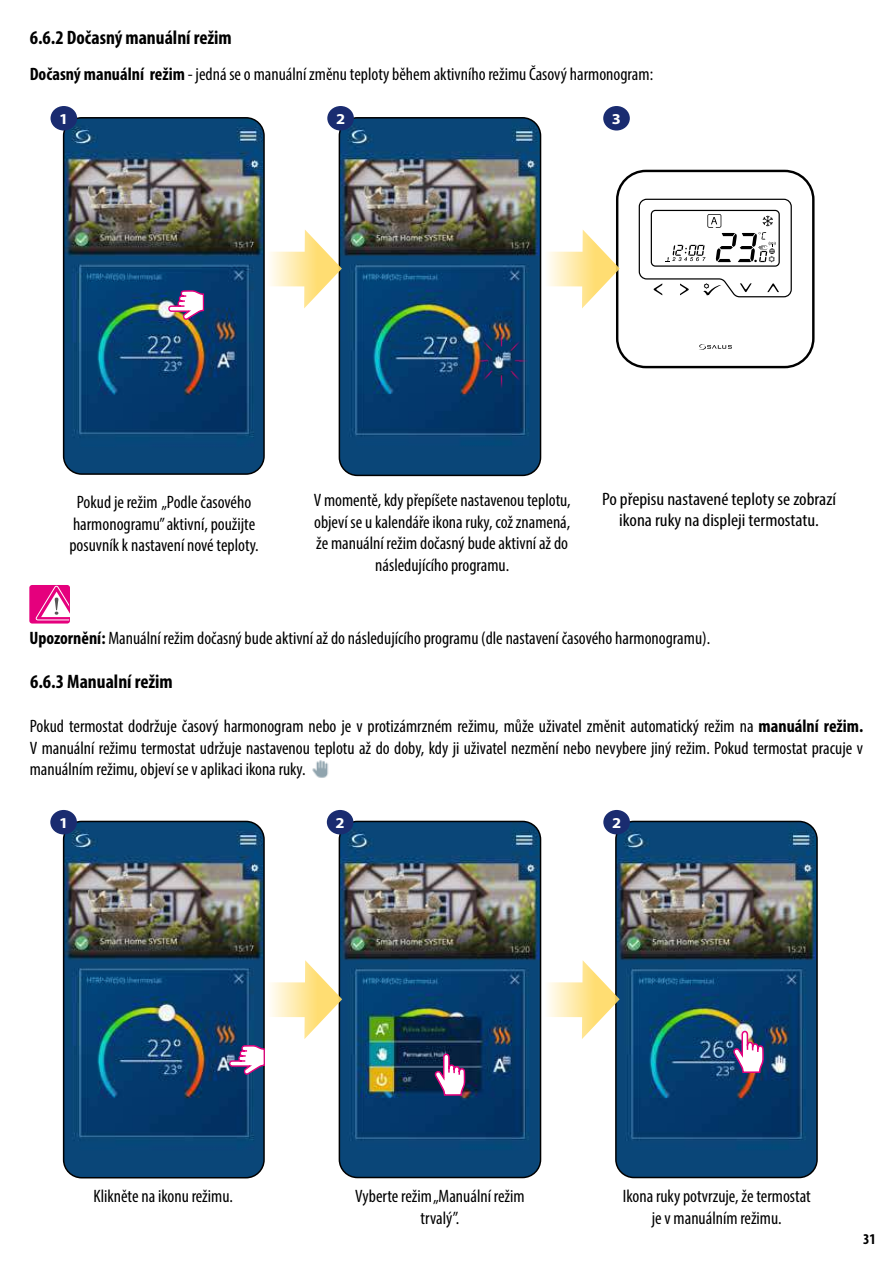
<style>
.page{position:relative;width:893px;height:1263px;background:#fff}
.page>*{position:absolute;margin:0;border:0;box-sizing:border-box;transform-origin:0 0}
.t1{font:700 condensed 19.5px "Myriad Pro";color:#000}
.t2{font:condensed 18px/21.6px "Myriad Pro";color:#000;text-align:center}
.t3{font:condensed 18px/21.6px "Myriad Pro";color:#000;text-align:center;scale:1.09 1}
.t4{font:700 15.15px "Myriad Pro";color:#fff;scale:1.09 1}
.t5{font:700 condensed 15px "Myriad Pro";color:#000}
.s1{font-weight:700}
</style>
<div class="page">
<div style="left:616px;top:170px;width:198px;height:198px;border:2px solid #000;border-radius:29px"></div>
<svg style="left:699px;top:344px;width:33px;height:6px"></svg>
<img style="left:339px;top:118px;width:201px;height:357px">
<div style="left:339px;top:117px;width:202px;height:359px;border:2px solid #000;border-radius:18px"></div>
<img style="left:64px;top:120px;width:198px;height:352px">
<div style="left:63px;top:117px;width:202px;height:358px;border:2px solid #000;border-radius:18px"></div>
<img style="left:616px;top:821px;width:201px;height:356px">
<div style="left:615px;top:821px;width:203px;height:357px;border:2px solid #000;border-radius:18px"></div>
<img style="left:339px;top:821px;width:201px;height:356px">
<div style="left:339px;top:821px;width:202px;height:357px;border:2px solid #000;border-radius:18px"></div>
<img style="left:64px;top:821px;width:200px;height:357px">
<div style="left:63px;top:821px;width:202px;height:357px;border:2px solid #000;border-radius:18px"></div>
<svg style="left:435px;top:1053px;width:30px;height:42px"></svg>
<svg style="left:733px;top:1031px;width:31px;height:41px"></svg>
<img style="left:312px;top:760px;width:17px;height:18px">
<svg style="left:229px;top:945px;width:113px;height:130px"></svg>
<svg style="left:517px;top:945px;width:103px;height:108px"></svg>
<div style="left:50px;top:810px;width:27px;height:24px;background:#1a2c70;border-radius:50%"></div>
<div style="left:327px;top:810px;width:26px;height:24px;background:#1a2c70;border-radius:50%"></div>
<div style="left:603px;top:810px;width:27px;height:24px;background:#1a2c70;border-radius:50%"></div>
<svg style="left:168px;top:290px;width:36px;height:30px"></svg>
<div style="left:29px;top:585px;width:41px;height:38px;background:#e5007d;border-radius:3px"></div>
<svg style="left:35px;top:585px;width:35px;height:36px"></svg>
<svg style="left:240px;top:215px;width:102px;height:108px"></svg>
<svg style="left:517px;top:215px;width:103px;height:108px"></svg>
<img style="left:476px;top:332px;width:52px;height:56px">
<div style="left:603px;top:106px;width:27px;height:25px;background:#1a2c70;border-radius:50%"></div>
<div style="left:51px;top:106px;width:26px;height:25px;background:#1a2c70;border-radius:50%"></div>
<div style="left:327px;top:106px;width:27px;height:25px;background:#1a2c70;border-radius:50%"></div>
<svg style="left:638px;top:198px;width:154px;height:100px"></svg>
<p class="t1" style="left:30px;top:26px;width:204px">6.6.2 Dočasný manuální režim</p>
<p class="t2" style="left:30px;top:63px;width:625px"><span class="s1">Dočasný manuální režim</span> - jedná se o manuální změnu teploty během aktivního režimu Časový harmonogram:</p>
<p class="t4" style="left:59px;top:109px;width:10px">1</p>
<p class="t4" style="left:336px;top:109px;width:10px">2</p>
<p class="t4" style="left:612px;top:109px;width:10px">3</p>
<p class="t2" style="left:69px;top:491px;width:191px">Pokud je režim „Podle časového harmonogramu” aktivní, použijte posuvník k nastavení nové teploty.</p>
<p class="t2" style="left:314px;top:489px;width:259px">V momentě, kdy přepíšete nastavenou teplotu, objeví se u kalendáře ikona ruky, což znamená, že manuální režim dočasný bude aktivní až do následujícího programu.</p>
<p class="t3" style="left:602px;top:488px;width:216px">Po přepisu nastavené teploty se zobrazí ikona ruky na displeji termostatu.</p>
<p class="t2" style="left:29px;top:627px;width:682px"><span class="s1">Upozornění:</span> Manuální režim dočasný bude aktivní až do následujícího programu (dle nastavení časového harmonogramu).</p>
<p class="t1" style="left:30px;top:669px;width:144px">6.6.3 Manualní režim</p>
<p class="t2" style="left:30px;top:715px;width:835px;text-align:justify">Pokud termostat dodržuje časový harmonogram nebo je v protizámrzném režimu, může uživatel změnit automatický režim na <span class="s1">manuální režim.<br></span>V manuální režimu termostat udržuje nastavenou teplotu až do doby, kdy ji uživatel nezmění nebo nevybere jiný režim. Pokud termostat pracuje v manuálním režimu, objeví se v aplikaci ikona ruky.</p>
<p class="t4" style="left:59px;top:813px;width:10px">1</p>
<p class="t4" style="left:336px;top:813px;width:10px">2</p>
<p class="t4" style="left:612px;top:813px;width:10px">2</p>
<p class="t2" style="left:93px;top:1185px;width:141px">Klikněte na ikonu režimu.</p>
<p class="t2" style="left:355px;top:1185px;width:171px">Vyberte režim „Manuální režim trvalý”.</p>
<p class="t2" style="left:623px;top:1185px;width:189px">Ikona ruky potvrzuje, že termostat je v manuálním režimu.</p>
<p class="t5" style="left:863px;top:1230px;width:14px">31</p>
</div>
